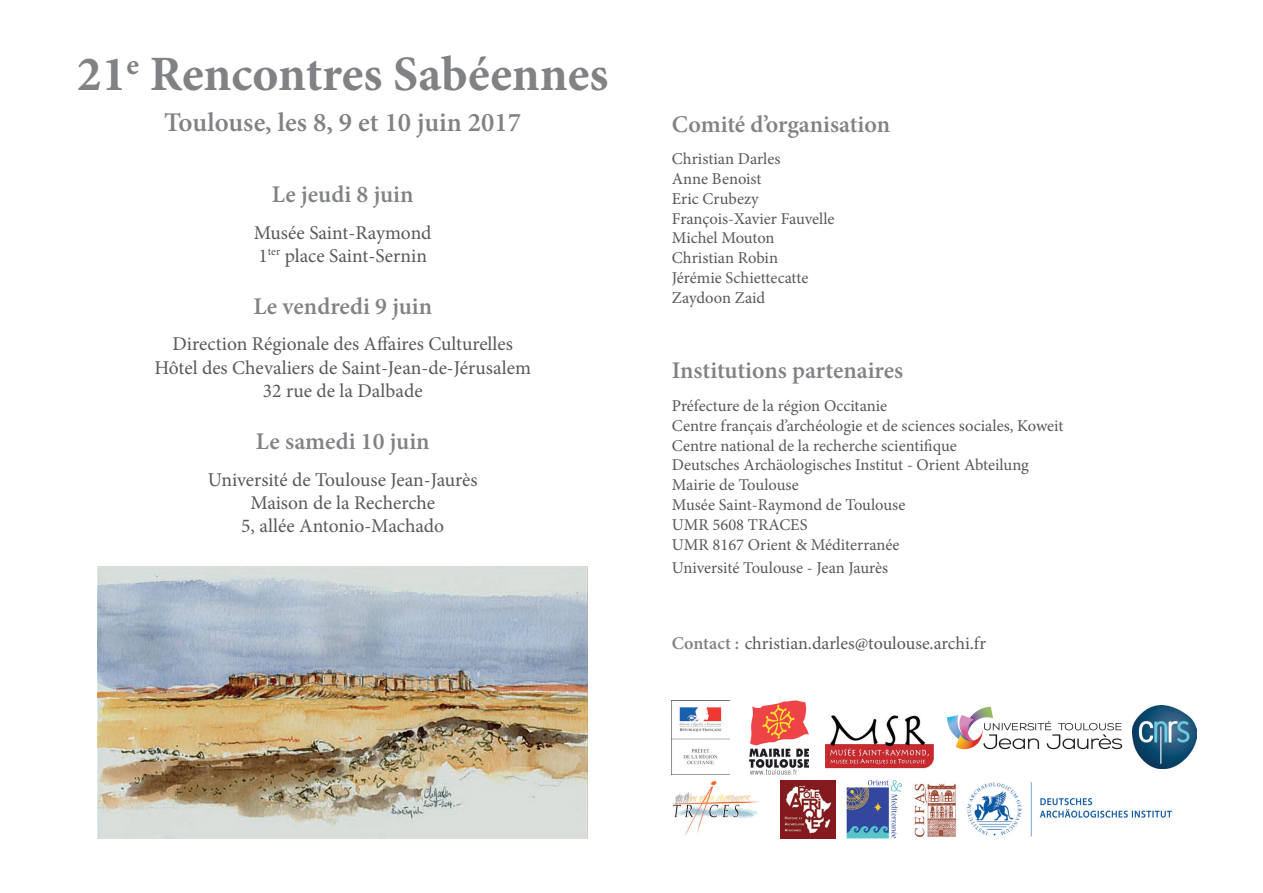
<style>
.page{position:relative;width:1263px;height:893px;background:#fff}
.page>*{position:absolute;margin:0;border:0;box-sizing:border-box;transform-origin:0 0}
.t1{font:700 49.5px "Minion Pro";color:#808285}
.t2{font:600 27px "Minion Pro";color:#808285}
.t3{font:600 24px "Minion Pro";color:#808285}
.t4{font:19.5px/23.4px "Minion Pro";color:#57585a;text-align:center}
.t5{font:18px "Minion Pro";letter-spacing:-.005em;color:#57585a}
.t6{font:16.5px/19.8px "Minion Pro";color:#57585a}
.s1{font-weight:600;color:#808285}
</style>
<div class="page">
<img style="left:914px;top:783px;width:43px;height:55px">
<img style="left:672px;top:700px;width:58px;height:65px">
<img style="left:826px;top:706px;width:297px;height:63px">
<img style="left:673px;top:780px;width:87px;height:55px">
<img style="left:780px;top:780px;width:55px;height:59px">
<img style="left:749px;top:700px;width:59px;height:74px">
<img style="left:967px;top:782px;width:206px;height:55px">
<img style="left:847px;top:780px;width:54px;height:59px">
<img style="left:1132px;top:705px;width:64px;height:64px">
<img style="left:98px;top:567px;width:490px;height:272px">
<h1 class="t1" style="left:77px;top:39px;width:533px">21<sup>e</sup> Rencontres Sabéennes</h1>
<h2 class="t2" style="left:164px;top:104px;width:358px">Toulouse, les 8, 9 et 10 juin 2017</h2>
<h3 class="t3" style="left:272px;top:178px;width:143px">Le jeudi 8 juin</h3>
<p class="t4" style="left:254px;top:221px;width:179px;text-align:left">Musée Saint-Raymond<br>1<sup>ter</sup> place Saint-Sernin</p>
<h3 class="t3" style="left:253px;top:290px;width:180px">Le vendredi 9 juin</h3>
<p class="t4" style="left:154px;top:332px;width:378px">Direction Régionale des Affaires Culturelles<br>Hôtel des Chevaliers de Saint-Jean-de-Jérusalem<br>32 rue de la Dalbade</p>
<h3 class="t3" style="left:256px;top:425px;width:175px">Le samedi 10 juin</h3>
<p class="t4" style="left:208px;top:468px;width:271px">Université de Toulouse Jean-Jaurès<br>Maison de la Recherche<br>5, allée Antonio-Machado</p>
<h3 class="t3" style="left:672px;top:107px;width:220px">Comité d’organisation</h3>
<p class="t6" style="left:672px;top:149px;width:164px">Christian Darles<br>Anne Benoist<br>Eric Crubezy<br>François-Xavier Fauvelle<br>Michel Mouton<br>Christian Robin<br>Jérémie Schiettecatte<br>Zaydoon Zaid</p>
<h3 class="t3" style="left:672px;top:354px;width:233px">Institutions partenaires</h3>
<p class="t6" style="left:672px;top:396px;width:393px">Préfecture de la région Occitanie<br>Centre français d’archéologie et de sciences sociales, Koweit Centre national de la recherche scientifique<br>Deutsches Archäologisches Institut - Orient Abteilung Mairie de Toulouse<br>Musée Saint-Raymond de Toulouse<br>UMR 5608 TRACES<br>UMR 8167 Orient &amp; Méditerranée</p>
<p class="t6" style="left:672px;top:558px;width:218px">Université Toulouse - Jean Jaurès</p>
<p class="t5" style="left:672px;top:631px;width:316px"><span class="s1">Contact :</span> christian.darles@toulouse.archi.fr</p>
</div>
